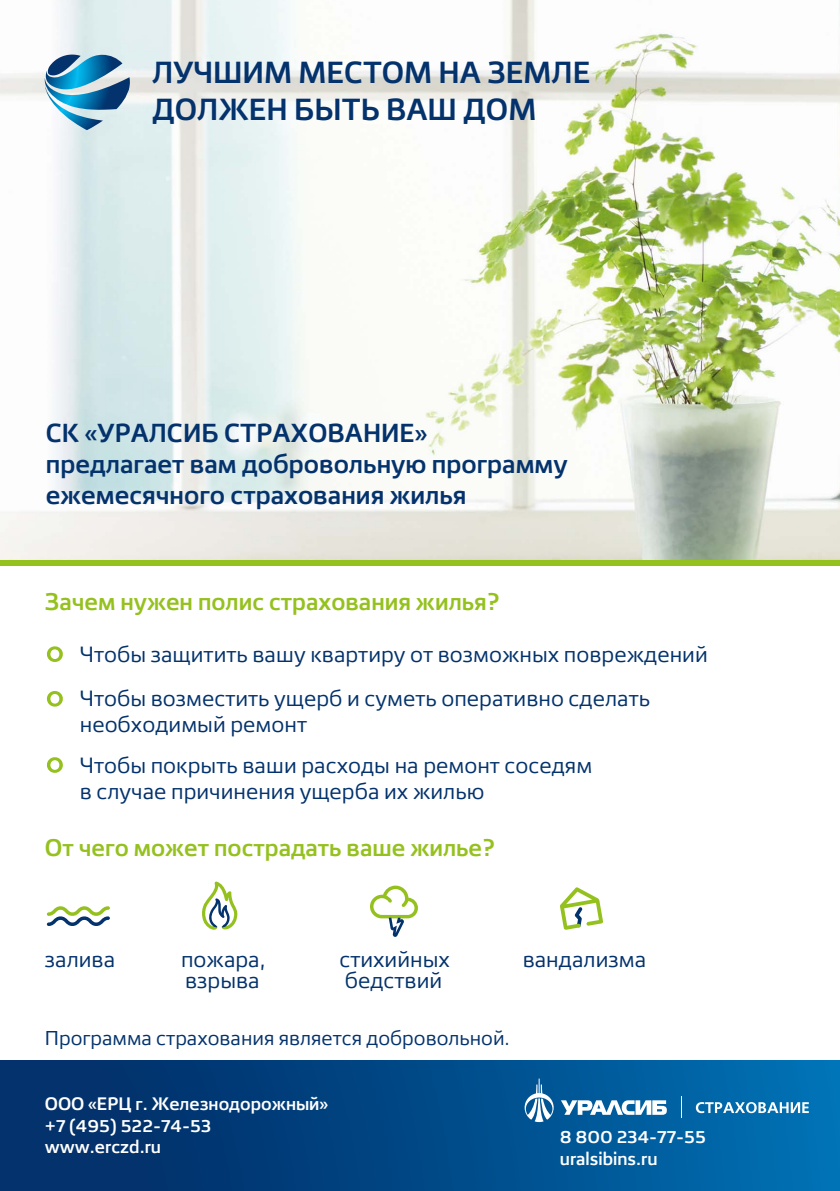
<style>
.page{position:relative;width:840px;height:1191px;background:#fff}
.page>*{position:absolute;margin:0;border:0;box-sizing:border-box;transform-origin:0 0}
.t1{font:500 30.4px/36.6px "Foros";color:#03326c}
.t2{font:500 26px/31.2px "Foros";color:#03326c}
.t3{font:500 24px "Foros";color:#95c11f}
.t4{font:22px/21.6px "Foros";color:#03326c}
.t5{font:20px "Foros";color:#03326c}
.t6{font:500 18px/21.6px "Foros";color:#fff}
</style>
<div class="page">
<img style="left:0;top:0;width:839px;height:561px">
<div style="left:0;top:1060px;width:839px;height:131px;background:linear-gradient(to right,#022861,#006fb2)"></div>
<div style="left:0;top:561px;width:839px;height:5px;background:#95c11f"></div>
<svg style="left:47px;top:646px;width:16px;height:16px"></svg>
<svg style="left:47px;top:757px;width:16px;height:16px"></svg>
<svg style="left:47px;top:691px;width:16px;height:15px"></svg>
<svg style="left:202px;top:881px;width:35px;height:48px"></svg>
<svg style="left:47px;top:906px;width:63px;height:20px"></svg>
<svg style="left:560px;top:887px;width:42px;height:42px"></svg>
<svg style="left:370px;top:885px;width:47px;height:52px"></svg>
<svg style="left:45px;top:55px;width:85px;height:75px;background:#71a8c5"></svg>
<svg style="left:560px;top:1100px;width:106px;height:14px"></svg>
<svg style="left:524px;top:1078px;width:29px;height:44px"></svg>
<svg style="left:680px;top:1096px;width:1px;height:22px"></svg>
<svg style="left:695px;top:1102px;width:113px;height:11px"></svg>
<h1 class="t1" style="left:152px;top:54px;width:439px">ЛУЧШИМ МЕСТОМ НА ЗЕМЛЕ<br>ДОЛЖЕН БЫТЬ ВАШ ДОМ</h1>
<p class="t2" style="left:46px;top:417px;width:523px">СК «УРАЛСИБ СТРАХОВАНИЕ» предлагает вам добровольную программу ежемесячного страхования жилья</p>
<p class="t3" style="left:45px;top:587px;width:456px">Зачем нужен полис страхования жилья?</p>
<p class="t4" style="left:80px;top:632px;width:629px;line-height:43.6px">Чтобы защитить вашу квартиру от возможных повреждений<br>Чтобы возместить ущерб и суметь оперативно сделать</p>
<p class="t4" style="left:80px;top:704px;width:514px;line-height:40.8px">необходимый ремонт<br>Чтобы покрыть ваши расходы на ремонт соседям</p>
<p class="t4" style="left:80px;top:780px;width:406px">в случае причинения ущерба их жилью</p>
<p class="t3" style="left:45px;top:833px;width:452px">От чего может пострадать ваше жилье?</p>
<p class="t4" style="left:45px;top:948px;width:72px">залива</p>
<p class="t4" style="left:181px;top:948px;width:86px">пожара, взрыва</p>
<p class="t4" style="left:339px;top:948px;width:112px">стихийных бедствий</p>
<p class="t4" style="left:522px;top:948px;width:125px">вандализма</p>
<p class="t5" style="left:45px;top:1026px;width:466px">Программа страхования является добровольной.</p>
<p class="t6" style="left:45px;top:1092px;width:285px">ООО «ЕРЦ г. Железнодорожный» +7 (495) 522-74-53 www.erczd.ru</p>
<p class="t6" style="left:559px;top:1125px;width:148px">8 800 234-77-55 uralsibins.ru</p>
</div>
